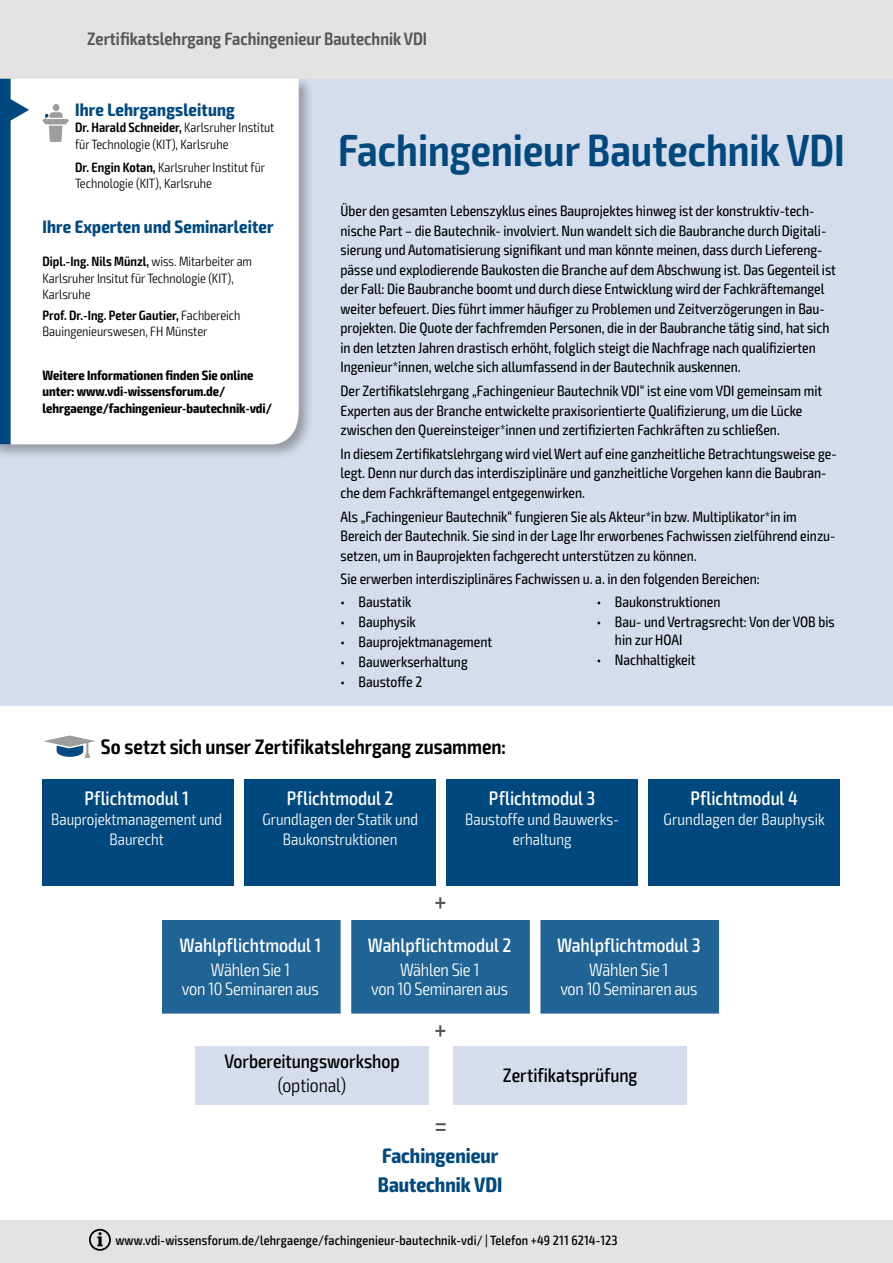
<style>
.page{position:relative;width:893px;height:1263px;background:#fff}
.page>*{position:absolute;margin:0;border:0;box-sizing:border-box;transform-origin:0 0}
.t1{font:600 condensed 45px "Exo 2";color:#00497f}
.t2{font:500 condensed 27px "Exo 2";color:#4f4e4b}
.t3{font:600 condensed 21px "Exo 2";letter-spacing:-.005em;color:#000}
.t4{font:700 condensed 21px/28.8px "Exo 2";color:#00497f}
.t5{font:500 condensed 19.5px "Exo 2";color:#fff}
.t6{font:500 condensed 19.5px "Exo 2";letter-spacing:-.005em;color:#000}
.t7{font:300 condensed 19.5px "Exo 2";letter-spacing:-.005em;color:#000}
.t8{font:300 condensed 18px/19.5px "Exo 2";letter-spacing:-.015em;color:#fff;text-align:center}
.t9{font:700 condensed 18px "Exo 2";letter-spacing:.01em;color:#00497f}
.t10{font:600 condensed 18px "Exo 2";color:#575756}
.t11{font:300 condensed 16.5px/19.8px "Exo 2";color:#fff;text-align:center}
.t12{font:condensed 15px/19.5px "Exo 2";color:#000}
.t13{font:300 condensed 13.5px/16.5px "Exo 2";color:#000}
.t14{font:700 condensed 13.5px/16.5px "Exo 2";color:#000}
.t15{font:500 condensed 13.5px "Exo 2";letter-spacing:.01em;color:#000}
.s1{font-weight:600}
</style>
<div class="page">
<div style="left:0;top:79px;width:893px;height:627px;background:#d5dceb"></div>
<div style="left:43px;top:779px;width:191px;height:106px;background:#00497f"></div>
<div style="left:244px;top:779px;width:192px;height:106px;background:#00497f"></div>
<div style="left:446px;top:779px;width:192px;height:106px;background:#00497f"></div>
<div style="left:648px;top:779px;width:192px;height:106px;background:#00497f"></div>
<div style="left:162px;top:920px;width:557px;height:93px;background:#206395"></div>
<div style="left:195px;top:1046px;width:234px;height:59px;background:#d5dceb"></div>
<div style="left:453px;top:1046px;width:234px;height:59px;background:#d5dceb"></div>
<div style="left:0;top:0;width:893px;height:79px;background:#e3e3e3"></div>
<div style="left:0;top:76px;width:314px;height:384px;background:#000;opacity:.3"></div>
<div style="left:29px;top:79px;width:270px;height:365px;background:#fff"></div>
<div style="left:53px;top:104px;width:6px;height:7px;background:#9d9d9c;border-radius:50%"></div>
<svg style="left:42px;top:112px;width:27px;height:30px"></svg>
<svg style="left:0;top:79px;width:29px;height:365px;background:#9cb8cd"></svg>
<div style="left:0;top:1220px;width:893px;height:43px;background:#e3e3e3"></div>
<svg style="left:89px;top:1229px;width:22px;height:22px"></svg>
<svg style="left:44px;top:735px;width:51px;height:23px"></svg>
<p class="t10" style="left:87px;top:28px;width:342px">Zertifikatslehrgang Fachingenieur Bautechnik VDI</p>
<p class="t9" style="left:75px;top:99px;width:161px">Ihre Lehrgangsleitung</p>
<p class="t13" style="left:75px;top:120px;width:201px"><span class="s1">Dr. Harald Schneider,</span> Karlsruher Institut für Technologie (KIT), Karlsruhe</p>
<p class="t13" style="left:75px;top:159px;width:192px"><span class="s1">Dr. Engin Kotan,</span> Karlsruher Institut für<br>Technologie (KIT), Karlsruhe</p>
<p class="t9" style="left:43px;top:215px;width:233px">Ihre Experten und Seminarleiter</p>
<p class="t13" style="left:43px;top:253px;width:211px"><span class="s1">Dipl.-Ing. Nils Münzl,</span> wiss. Mitarbeiter am<br>Karlsruher Insitut für Technologie (KIT),<br>Karlsruhe</p>
<p class="t13" style="left:43px;top:307px;width:199px"><span class="s1">Prof. Dr.-Ing. Peter Gautier,</span> Fachbereich<br>Bauingenieurswesen, FH Münster</p>
<p class="t14" style="left:43px;top:367px;width:231px">Weitere Informationen finden Sie online unter: www.vdi-wissensforum.de/ lehrgaenge/fachingenieur-bautechnik-vdi/</p>
<h1 class="t1" style="left:338px;top:123px;width:508px">Fachingenieur Bautechnik VDI</h1>
<p class="t12" style="left:341px;top:202px;width:497px">Über den gesamten Lebenszyklus eines Bauprojektes hinweg ist der konstruktiv-tech&shy;nische Part – die Bautechnik- involviert. Nun wandelt sich die Baubranche durch Digitali&shy;sierung und Automatisierung signifikant und man könnte meinen, dass durch Liefereng&shy;pässe und explodierende Baukosten die Branche auf dem Abschwung ist. Das Gegenteil ist der Fall: Die Baubranche boomt und durch diese Entwicklung wird der Fachkräftemangel weiter befeuert. Dies führt immer häufiger zu Problemen und Zeitverzögerungen in Bau&shy;projekten. Die Quote der fachfremden Personen, die in der Baubranche tätig sind, hat sich in den letzten Jahren drastisch erhöht, folglich steigt die Nachfrage nach qualifizierten Ingenieur*innen, welche sich allumfassend in der Bautechnik auskennen.</p>
<p class="t12" style="left:341px;top:381px;width:483px">Der Zertifikatslehrgang „Fachingenieur Bautechnik VDI“ ist eine vom VDI gemeinsam mit<br>Experten aus der Branche entwickelte praxisorientierte Qualifizierung, um die Lücke zwischen den Quereinsteiger*innen und zertifizierten Fachkräften zu schließen.</p>
<p class="t12" style="left:341px;top:444px;width:498px">In diesem Zertifikatslehrgang wird viel Wert auf eine ganzheitliche Betrachtungsweise ge&shy;legt. Denn nur durch das interdisziplinäre und ganzheitliche Vorgehen kann die Baubran&shy;che dem Fachkräftemangel entgegenwirken.</p>
<p class="t12" style="left:341px;top:507px;width:496px">Als „Fachingenieur Bautechnik“ fungieren Sie als Akteur*in bzw. Multiplikator*in im<br>Bereich der Bautechnik. Sie sind in der Lage Ihr erworbenes Fachwissen zielführend einzu&shy;setzen, um in Bauprojekten fachgerecht unterstützen zu können.</p>
<p class="t12" style="left:341px;top:570px;width:421px">Sie erwerben interdisziplinäres Fachwissen u. a. in den folgenden Bereichen:</p>
<p class="t12" style="left:341px;top:592px;width:72px">• Baustatik</p>
<p class="t12" style="left:341px;top:612px;width:77px">• Bauphysik</p>
<p class="t12" style="left:341px;top:632px;width:153px">• Bauprojektmanagement</p>
<p class="t12" style="left:341px;top:652px;width:129px">• Bauwerkserhaltung</p>
<p class="t12" style="left:341px;top:672px;width:83px">• Baustoffe 2</p>
<p class="t12" style="left:597px;top:592px;width:125px">• Baukonstruktionen</p>
<p class="t12" style="left:615px;top:613px;width:221px;line-height:18px;text-indent:-18px">• Bau- und Vertragsrecht: Von der VOB bis hin zur HOAI</p>
<p class="t12" style="left:597px;top:650px;width:100px">• Nachhaltigkeit</p>
<h3 class="t3" style="left:101px;top:734px;width:407px">So setzt sich unser Zertifikatslehrgang zusammen:</h3>
<h3 class="t5" style="left:85px;top:787px;width:106px">Pflichtmodul 1</h3>
<p class="t11" style="left:51px;top:810px;width:173px">Bauprojektmanagement und<br>Baurecht</p>
<h3 class="t5" style="left:287px;top:787px;width:108px">Pflichtmodul 2</h3>
<p class="t11" style="left:262px;top:810px;width:157px">Grundlagen der Statik und<br>Baukonstruktionen</p>
<h3 class="t5" style="left:489px;top:787px;width:108px">Pflichtmodul 3</h3>
<p class="t11" style="left:465px;top:810px;width:155px">Baustoffe und Bauwerks&shy;erhaltung</p>
<h2 class="t2" style="left:435px;top:886px;width:13px">+</h2>
<h3 class="t5" style="left:690px;top:787px;width:109px">Pflichtmodul 4</h3>
<p class="t11" style="left:664px;top:810px;width:163px">Grundlagen der Bauphysik</p>
<h3 class="t5" style="left:180px;top:933px;width:143px">Wahlpflichtmodul 1</h3>
<p class="t8" style="left:182px;top:960px;width:139px">Wählen Sie 1<br>von 10 Seminaren aus</p>
<h3 class="t5" style="left:368px;top:933px;width:145px">Wahlpflichtmodul 2</h3>
<p class="t8" style="left:371px;top:960px;width:139px">Wählen Sie 1<br>von 10 Seminaren aus</p>
<h2 class="t2" style="left:435px;top:1013px;width:13px">+</h2>
<h3 class="t5" style="left:557px;top:933px;width:145px">Wahlpflichtmodul 3</h3>
<p class="t8" style="left:560px;top:960px;width:139px">Wählen Sie 1<br>von 10 Seminaren aus</p>
<h3 class="t6" style="left:224px;top:1050px;width:177px">Vorbereitungsworkshop</h3>
<h3 class="t7" style="left:278px;top:1074px;width:70px">(optional)</h3>
<h3 class="t6" style="left:503px;top:1064px;width:136px">Zertifikatsprüfung</h3>
<h2 class="t2" style="left:435px;top:1109px;width:14px">=</h2>
<h3 class="t4" style="left:378px;top:1142px;width:126px">Fachingenieur<br>Bautechnik VDI</h3>
<p class="t15" style="left:115px;top:1232px;width:504px">www.vdi-wissensforum.de/lehrgaenge/fachingenieur-bautechnik-vdi/ | Telefon +49 211 6214-123</p>
</div>
